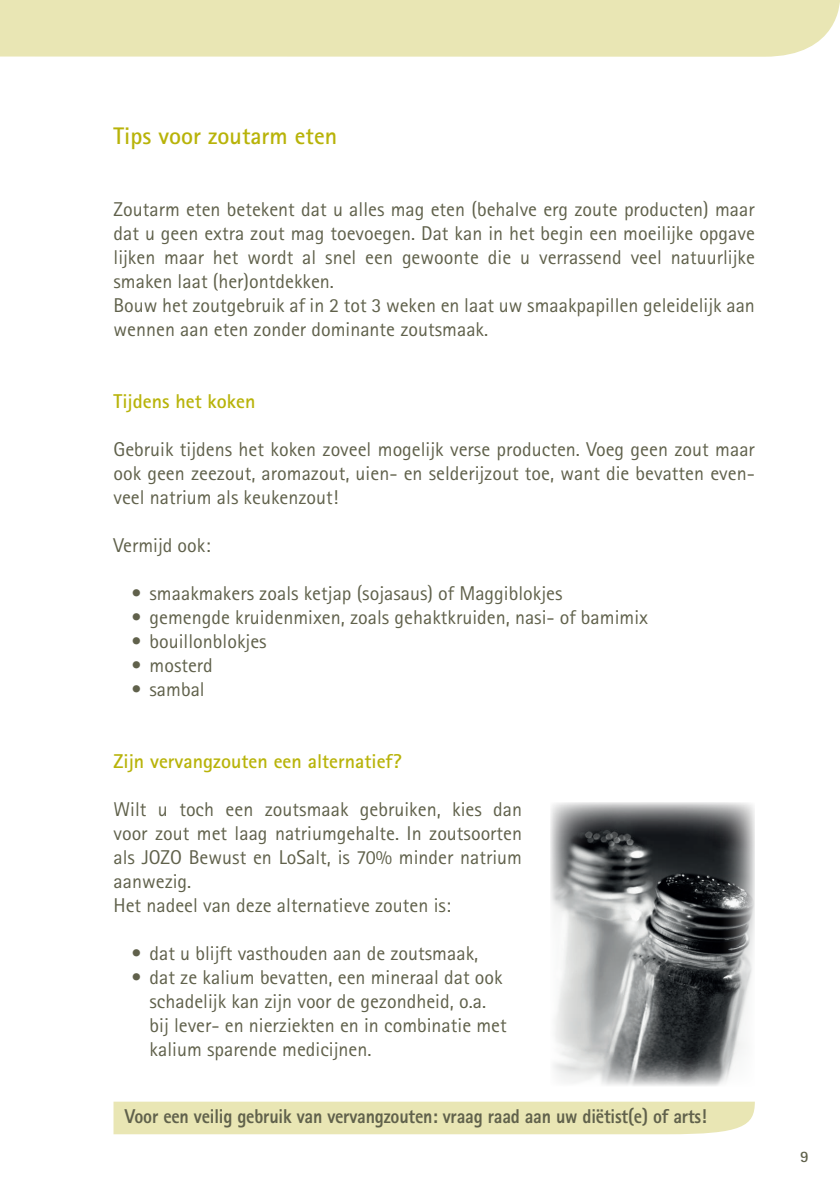
<style>
.page{position:relative;width:840px;height:1191px;background:#fff}
.page>*{position:absolute;margin:0;border:0;box-sizing:border-box;transform-origin:0 0}
.tekst{font:700 24px "Rotis Sans Serif Std";color:#b8b309}
.tekst-2{font:20px/24px "Rotis Sans Serif Std";color:#60614b;text-align:justify}
.tekst-3{font:800 20px "Rotis Sans Serif Std";letter-spacing:-.01em;color:#60614b;scale:.9 1}
.ondertitel{font:700 20px "Rotis Sans Serif Std";color:#b8b309}
.t1{font:700 16px "Rotis Sans Serif Std";color:#60614b}
</style>
<div class="page">
<div style="left:0;top:0;width:839px;height:57px;background:#e9e6b4"></div>
<img style="left:550px;top:802px;width:204px;height:284px">
<div style="left:113px;top:1101px;width:641px;height:33px;background:#e9e6b4"></div>
<p class="tekst" style="left:113px;top:121px;width:225px">Tips voor zoutarm eten</p>
<p class="tekst-2" style="left:113px;top:197px;width:642px">Zoutarm eten betekent dat u alles mag eten (behalve erg zoute producten) maar dat u geen extra zout mag toevoegen. Dat kan in het begin een moeilijke opgave lijken maar het wordt al snel een gewoonte die u verrassend veel natuurlijke smaken laat (her)ontdekken.</p>
<p class="tekst-2" style="left:113px;top:293px;width:642px">Bouw het zoutgebruik af in 2 tot 3 weken en laat uw smaakpapillen geleidelijk aan wennen aan eten zonder dominante zoutsmaak.</p>
<p class="ondertitel" style="left:113px;top:389px;width:143px">Tijdens het koken</p>
<p class="tekst-2" style="left:113px;top:437px;width:642px">Gebruik tijdens het koken zoveel mogelijk verse producten. Voeg geen zout maar ook geen zeezout, aromazout, uien- en selderijzout toe, want die bevatten even&shy;veel natrium als keukenzout!</p>
<p class="tekst-2" style="left:113px;top:533px;width:99px">Vermijd ook:</p>
<p class="tekst-2" style="left:131px;top:581px;width:432px">• smaakmakers zoals ketjap (sojasaus) of Maggiblokjes</p>
<p class="tekst-2" style="left:131px;top:605px;width:518px">• gemengde kruidenmixen, zoals gehaktkruiden, nasi- of bamimix</p>
<p class="tekst-2" style="left:131px;top:629px;width:136px">• bouillonblokjes</p>
<p class="tekst-2" style="left:131px;top:653px;width:83px">• mosterd</p>
<p class="tekst-2" style="left:131px;top:677px;width:75px">• sambal</p>
<p class="ondertitel" style="left:113px;top:749px;width:289px">Zijn vervangzouten een alternatief?</p>
<p class="tekst-2" style="left:113px;top:797px;width:410px">Wilt u toch een zoutsmaak gebruiken, kies dan voor zout met laag natriumgehalte. In zoutsoorten als JOZO Bewust en LoSalt, is 70% minder natrium aanwezig.</p>
<p class="tekst-2" style="left:113px;top:893px;width:339px">Het nadeel van deze alternatieve zouten is:</p>
<p class="tekst-2" style="left:131px;top:941px;width:348px">• dat u blijft vasthouden aan de zoutsmaak,</p>
<p class="tekst-2" style="left:149px;top:965px;width:358px;text-align:left;text-indent:-18px">• dat ze kalium bevatten, een mineraal dat ook schadelijk kan zijn voor de gezondheid, o.a. bij lever- en nierziekten en in combinatie met kalium sparende medicijnen.</p>
<p class="tekst-3" style="left:125px;top:1103px;width:647px">Voor een veilig gebruik van vervangzouten: vraag raad aan uw diëtist(e) of arts!</p>
<p class="t1" style="left:799px;top:1146px;width:10px">9</p>
</div>
